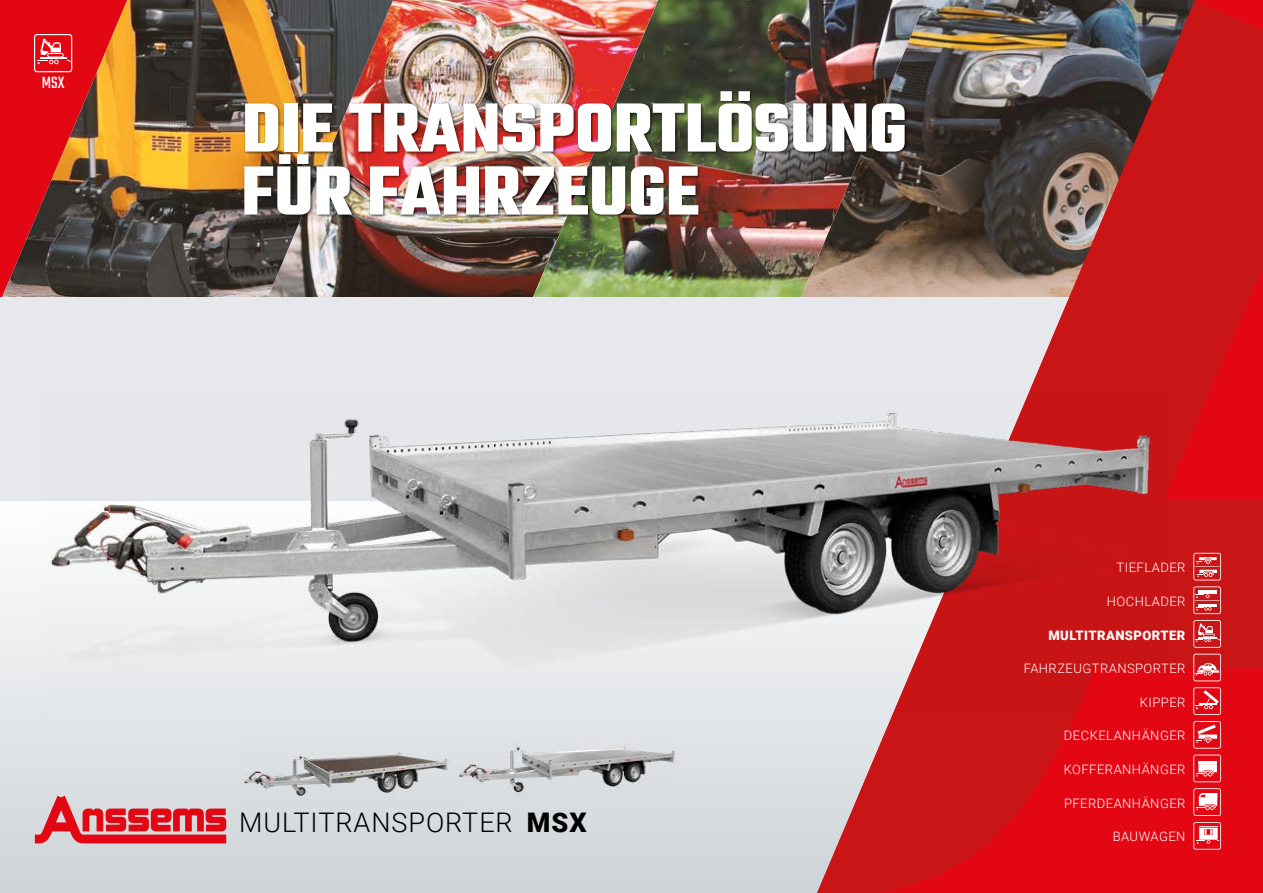
<style>
.page{position:relative;width:1263px;height:893px;background:#fff}
.page>*{position:absolute;margin:0;border:0;box-sizing:border-box;transform-origin:0 0}
.t1{font:700 75px/63px "Teko";color:#fff}
.t2{font:300 27px "Roboto";letter-spacing:.035em;color:#000}
.t3{font:18px "Teko";color:#fff}
.t4{font:300 13.05px "Roboto";letter-spacing:.035em;color:#fff}
.t5{font:900 13.05px "Roboto";letter-spacing:.035em;color:#fff}
.s1{font-weight:900}
</style>
<div class="page">
<img style="left:393px;top:0;width:140px;height:298px">
<img style="left:2px;top:0;width:391px;height:298px">
<img style="left:533px;top:0;width:284px;height:298px">
<div style="left:0;top:298px;width:1263px;height:203px;background:#e6e8eb"></div>
<div style="left:0;top:501px;width:1263px;height:392px;background:linear-gradient(to bottom,#fefefe,#cdd3d7)"></div>
<svg style="left:817px;top:1px;width:446px;height:892px;background:#b33d3f"></svg>
<svg style="left:1193px;top:553px;width:28px;height:27px"></svg>
<svg style="left:1193px;top:586px;width:28px;height:28px"></svg>
<hr style="left:1198px;top:604px;width:19px;height:3px;background:#fff">
<svg style="left:1193px;top:620px;width:28px;height:28px"></svg>
<svg style="left:1193px;top:654px;width:28px;height:27px"></svg>
<svg style="left:1193px;top:687px;width:28px;height:28px"></svg>
<svg style="left:1193px;top:721px;width:28px;height:28px"></svg>
<svg style="left:1193px;top:755px;width:28px;height:27px"></svg>
<svg style="left:1193px;top:788px;width:28px;height:28px"></svg>
<svg style="left:1193px;top:822px;width:28px;height:28px"></svg>
<div style="left:243px;top:90px;width:665px;height:128px;background:#000;opacity:.7"></div>
<svg style="left:35px;top:796px;width:191px;height:47px;background:#dd6d75"></svg>
<svg style="left:34px;top:34px;width:38px;height:38px"></svg>
<img style="left:44px;top:393px;width:1123px;height:321px">
<img style="left:239px;top:741px;width:219px;height:63px">
<img style="left:458px;top:743px;width:220px;height:56px">
<h3 class="t3" style="left:42px;top:73px;width:24px">MSX</h3>
<h1 class="t1" style="left:241px;top:102px;width:667px">DIE TRANSPORTLÖSUNG<br>FÜR FAHRZEUGE</h1>
<h2 class="t2" style="left:239px;top:804px;width:349px">MULTITRANSPORTER <span class="s1">MSX</span></h2>
<p class="t4" style="left:1116px;top:559px;width:70px">TIEFLADER</p>
<p class="t4" style="left:1107px;top:592px;width:80px">HOCHLADER</p>
<p class="t5" style="left:1048px;top:626px;width:139px">MULTITRANSPORTER</p>
<p class="t4" style="left:1024px;top:659px;width:163px">FAHRZEUGTRANSPORTER</p>
<p class="t4" style="left:1140px;top:693px;width:47px">KIPPER</p>
<p class="t4" style="left:1064px;top:727px;width:123px">DECKELANHÄNGER</p>
<p class="t4" style="left:1064px;top:760px;width:123px">KOFFERANHÄNGER</p>
<p class="t4" style="left:1064px;top:794px;width:123px">PFERDEANHÄNGER</p>
<p class="t4" style="left:1113px;top:827px;width:74px">BAUWAGEN</p>
</div>
